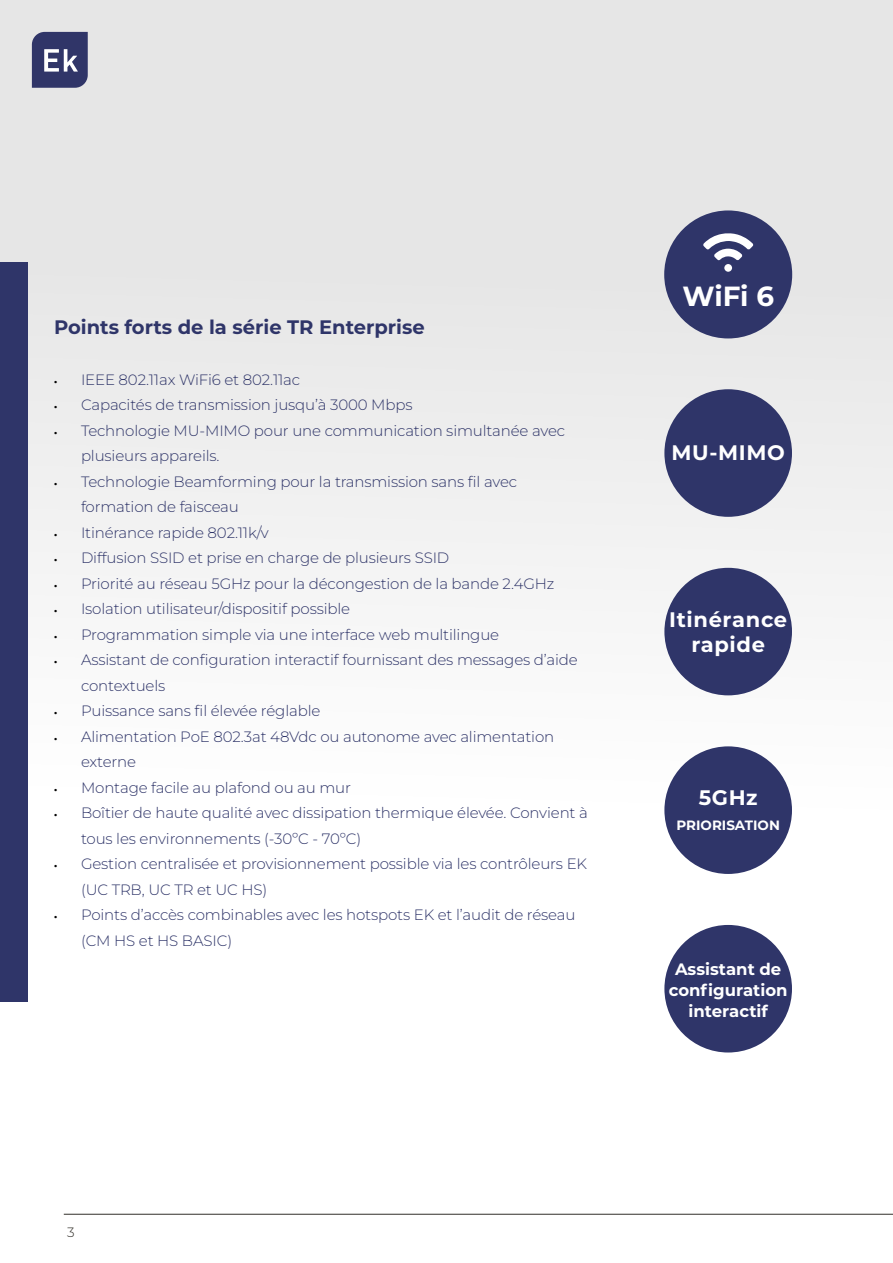
<style>
.page{position:relative;width:893px;height:1263px;background:#fff}
.page>*{position:absolute;margin:0;border:0;box-sizing:border-box;transform-origin:0 0}
.t1{font:700 27.75px "Montserrat";color:#fff}
.t2{font:700 21px/25.5px "Montserrat";letter-spacing:.03em;color:#fff;text-align:center}
.t3{font:700 19.5px "Montserrat";color:#2f3569}
.t4{font:700 16.5px/21px "Montserrat";color:#fff;text-align:center}
.t5{font:300 15px/25.5px "Montserrat";letter-spacing:-.01em;color:#2f3569}
.t6{font:700 13.5px "Montserrat";color:#fff}
.t7{font:300 13.5px "Montserrat";color:#312e29}
.s1{font-family:"Myriad Pro";font-weight:400;font-size:11.25px;color:#000}
</style>
<div class="page">
<div style="left:0;top:0;width:893px;height:880px;background:linear-gradient(to bottom,#e0e0e0,#fff)"></div>
<hr style="left:64px;top:1214px;width:829px;height:1px;background:#312e29">
<div style="left:0;top:262px;width:28px;height:739px;background:#2f3569"></div>
<svg style="left:32px;top:32px;width:56px;height:56px"></svg>
<div style="left:664px;top:568px;width:128px;height:127px;background:#2f3569;border-radius:50%"></div>
<div style="left:664px;top:746px;width:128px;height:128px;background:#2f3569;border-radius:50%"></div>
<div style="left:664px;top:389px;width:128px;height:128px;background:#2f3569;border-radius:50%"></div>
<div style="left:664px;top:925px;width:128px;height:127px;background:#2f3569;border-radius:50%"></div>
<div style="left:664px;top:210px;width:128px;height:128px;background:#2f3569;border-radius:50%"></div>
<svg style="left:703px;top:233px;width:50px;height:39px"></svg>
<h3 class="t3" style="left:54px;top:313px;width:372px">Points forts de la série TR Enterprise</h3>
<p class="t5" style="left:54px;top:366px;width:248px"><span class="s1">•</span> IEEE 802.11ax WiFi6 et 802.11ac</p>
<p class="t5" style="left:54px;top:392px;width:360px"><span class="s1">•</span> Capacités de transmission jusqu’à 3000 Mbps</p>
<p class="t5" style="left:81px;top:417px;width:486px;text-indent:-27px"><span class="s1">•</span> Technologie MU-MIMO pour une communication simultanée avec plusieurs appareils.</p>
<p class="t5" style="left:81px;top:468px;width:438px;text-indent:-27px"><span class="s1">•</span> Technologie Beamforming pour la transmission sans fil avec formation de faisceau</p>
<p class="t5" style="left:54px;top:519px;width:216px"><span class="s1">•</span> Itinérance rapide 802.11k/v</p>
<p class="t5" style="left:54px;top:545px;width:397px"><span class="s1">•</span> Diffusion SSID et prise en charge de plusieurs SSID</p>
<p class="t5" style="left:54px;top:570px;width:502px"><span class="s1">•</span> Priorité au réseau 5GHz pour la décongestion de la bande 2.4GHz</p>
<p class="t5" style="left:54px;top:596px;width:298px"><span class="s1">•</span> Isolation utilisateur/dispositif possible</p>
<p class="t5" style="left:54px;top:621px;width:447px"><span class="s1">•</span> Programmation simple via une interface web multilingue</p>
<p class="t5" style="left:81px;top:647px;width:498px;text-indent:-27px"><span class="s1">•</span> Assistant de configuration interactif fournissant des messages d’aide contextuels</p>
<p class="t5" style="left:54px;top:698px;width:268px"><span class="s1">•</span> Puissance sans fil élevée réglable</p>
<p class="t5" style="left:81px;top:723px;width:475px;text-indent:-27px"><span class="s1">•</span> Alimentation PoE 802.3at 48Vdc ou autonome avec alimentation externe</p>
<p class="t5" style="left:54px;top:774px;width:299px"><span class="s1">•</span> Montage facile au plafond ou au mur</p>
<p class="t5" style="left:81px;top:800px;width:508px;text-indent:-27px"><span class="s1">•</span> Boîtier de haute qualité avec dissipation thermique élevée. Convient à tous les environnements (-30ºC - 70ºC)</p>
<p class="t5" style="left:81px;top:851px;width:508px;text-indent:-27px"><span class="s1">•</span> Gestion centralisée et provisionnement possible via les contrôleurs EK (UC TRB, UC TR et UC HS)</p>
<p class="t5" style="left:81px;top:902px;width:496px;text-indent:-27px"><span class="s1">•</span> Points d’accès combinables avec les hotspots EK et l’audit de réseau (CM HS et HS BASIC)</p>
<h1 class="t1" style="left:682px;top:276px;width:93px">WiFi 6</h1>
<h2 class="t2" style="left:672px;top:439px;width:115px">MU-MIMO</h2>
<h2 class="t2" style="left:669px;top:605px;width:119px">Itinérance rapide</h2>
<h2 class="t2" style="left:699px;top:783px;width:60px">5GHz</h2>
<p class="t6" style="left:676px;top:816px;width:105px">PRIORISATION</p>
<p class="t4" style="left:669px;top:958px;width:120px">Assistant de configuration interactif</p>
<p class="t7" style="left:67px;top:1223px;width:9px">3</p>
</div>
